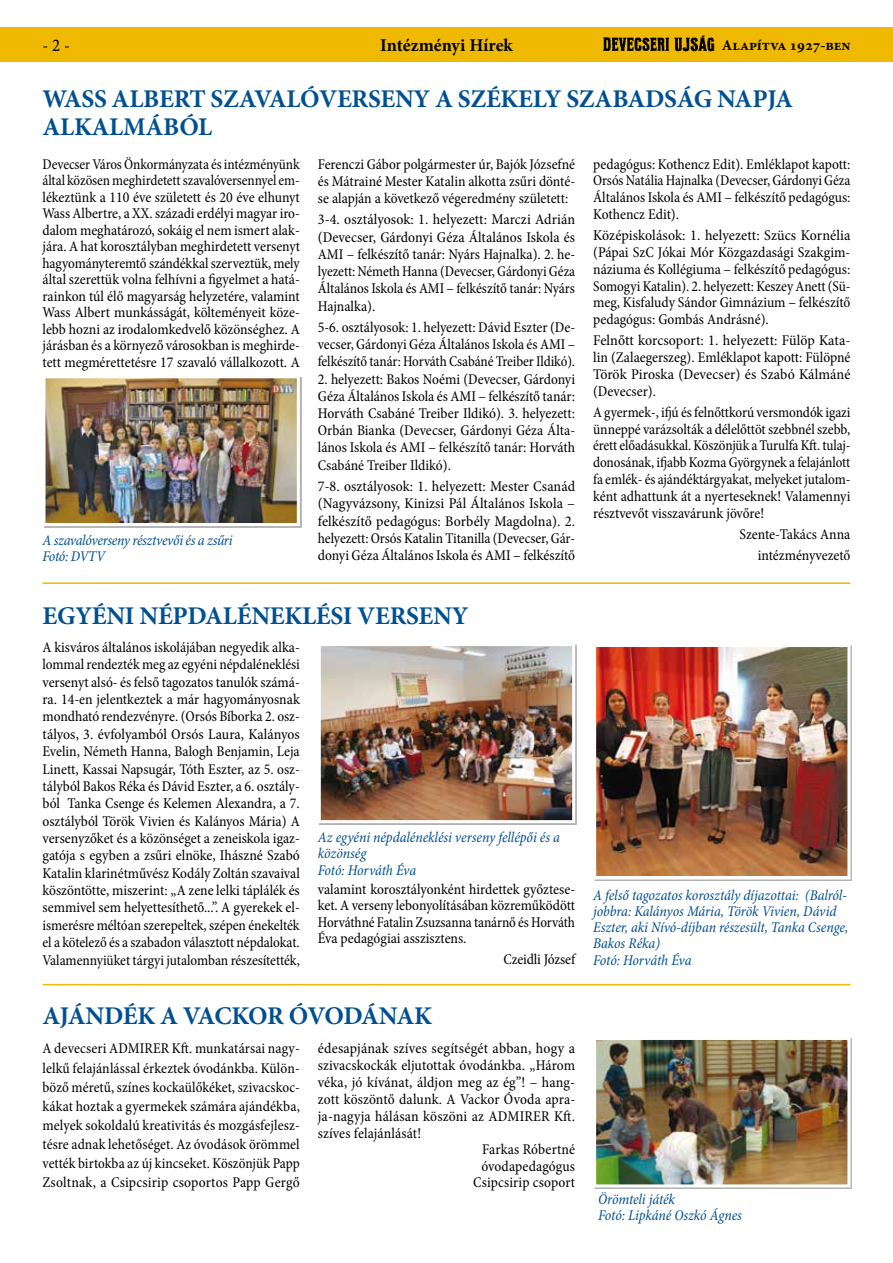
<style>
.page{position:relative;width:893px;height:1263px;background:#fff}
.page>*{position:absolute;margin:0;border:0;box-sizing:border-box;transform-origin:0 0}
.t1{font:700 25.5px/28.5px "Minion Pro";letter-spacing:-.01em;color:#005091}
.t2{font:700 18px "Minion Pro";letter-spacing:-.005em;color:#000}
.t3{font:18px "Minion Pro Cn Capt";color:#000}
.t4{font:condensed 15px/17.4px "Minion Pro";color:#000;text-align:justify}
.t5{font:italic condensed 15px/16.2px "Minion Pro";letter-spacing:-.01em;color:#005091}
.t6{font:700 15px "Minion Pro";letter-spacing:-.01em;color:#000}
</style>
<div class="page">
<div style="left:0;top:28px;width:893px;height:34px;background:#eeb900"></div>
<img style="left:604px;top:35px;width:111px;height:17px">
<hr style="left:43px;top:582px;width:807px;height:2px;background:#eeb900">
<hr style="left:43px;top:984px;width:807px;height:1px;background:#eeb900">
<img style="left:594px;top:645px;width:258px;height:236px">
<img style="left:319px;top:644px;width:258px;height:181px">
<img style="left:594px;top:1038px;width:258px;height:151px">
<img style="left:44px;top:377px;width:257px;height:150px">
<p class="t2" style="left:380px;top:33px;width:134px">Intézményi Hírek</p>
<h1 class="t1" style="left:43px;top:84px;width:752px">WASS ALBERT SZAVALÓVERSENY A SZÉKELY SZABADSÁG NAPJA<br>ALKALMÁBÓL</h1>
<p class="t3" style="left:43px;top:33px;width:29px">- 2 -</p>
<p class="t6" style="left:722px;top:34px;width:130px">Alapítva 1927-ben</p>
<p class="t4" style="left:43px;top:156px;width:259px;line-height:16.5px">Devecser Város Önkormányzata és intézményünk által közösen meghirdetett szavalóversennyel em&shy;lékeztünk a 110 éve született és 20 éve elhunyt Wass Albertre, a XX. századi erdélyi magyar iro&shy;dalom meghatározó, sokáig el nem ismert alak&shy;jára. A hat korosztályban meghirdetett versenyt hagyományteremtő szándékkal szerveztük, mely által szerettük volna felhívni a figyelmet a hatá&shy;rainkon túl élő magyarság helyzetére, valamint Wass Albert munkásságát, költeményeit köze&shy;lebb hozni az irodalomkedvelő közönséghez. A járásban és a környező városokban is meghirde&shy;tett megmérettetésre 17 szavaló vállalkozott. A</p>
<p class="t4" style="left:318px;top:155px;width:259px">Ferenczi Gábor polgármester úr, Bajók Józsefné és Mátrainé Mester Katalin alkotta zsűri dönté&shy;se alapján a következő végeredmény született:</p>
<p class="t4" style="left:318px;top:211px;width:259px">3-4. osztályosok: 1. helyezett: Marczi Adrián (Devecser, Gárdonyi Géza Általános Iskola és AMI – felkészítő tanár: Nyárs Hajnalka). 2. he&shy;lyezett: Németh Hanna (Devecser, Gárdonyi Géza Általános Iskola és AMI – felkészítő tanár: Nyárs Hajnalka).</p>
<p class="t4" style="left:318px;top:319px;width:259px">5-6. osztályosok: 1. helyezett: Dávid Eszter (De&shy;vecser, Gárdonyi Géza Általános Iskola és AMI – felkészítő tanár: Horváth Csabáné Treiber Ildikó).</p>
<p class="t4" style="left:318px;top:370px;width:259px">2. helyezett: Bakos Noémi (Devecser, Gárdonyi Géza Általános Iskola és AMI – felkészítő tanár:<br>Horváth Csabáné Treiber Ildikó). 3. helyezett:<br>Orbán Bianka (Devecser, Gárdonyi Géza Álta&shy;lános Iskola és AMI – felkészítő tanár: Horváth Csabáné Treiber Ildikó).</p>
<p class="t4" style="left:318px;top:478px;width:259px">7-8. osztályosok: 1. helyezett: Mester Csanád (Nagyvázsony, Kinizsi Pál Általános Iskola – felkészítő pedagógus: Borbély Magdolna). 2. helyezett: Orsós Katalin Titanilla (Devecser, Gár&shy;donyi Géza Általános Iskola és AMI – felkészítő</p>
<p class="t5" style="left:43px;top:532px;width:192px">A szavalóverseny résztvevői és a zsűri<br>Fotó: DVTV</p>
<p class="t4" style="left:593px;top:156px;width:259px;line-height:16.8px">pedagógus: Kothencz Edit). Emléklapot kapott:<br>Orsós Natália Hajnalka (Devecser, Gárdonyi Géza Általános Iskola és AMI – felkészítő pedagógus:<br>Kothencz Edit).</p>
<p class="t4" style="left:593px;top:227px;width:259px;line-height:16.8px">Középiskolások: 1. helyezett: Szücs Kornélia (Pápai SzC Jókai Mór Közgazdasági Szakgim&shy;náziuma és Kollégiuma – felkészítő pedagógus:<br>Somogyi Katalin). 2. helyezett: Keszey Anett (Sü&shy;meg, Kisfaludy Sándor Gimnázium – felkészítő pedagógus: Gombás Andrásné).</p>
<p class="t4" style="left:593px;top:332px;width:259px;line-height:16.8px">Felnőtt korcsoport: 1. helyezett: Fülöp Kata&shy;lin (Zalaegerszeg). Emléklapot kapott: Fülöpné Török Piroska (Devecser) és Szabó Kálmáné (Devecser).</p>
<p class="t4" style="left:593px;top:404px;width:259px;line-height:16.8px">A gyermek-, ifjú és felnőttkorú versmondók igazi ünneppé varázsolták a délelőttöt szebbnél szebb, érett előadásukkal. Köszönjük a Turulfa Kft. tulaj&shy;donosának, ifjabb Kozma Györgynek a felajánlott fa emlék- és ajándéktárgyakat, melyeket jutalom&shy;ként adhattunk át a nyerteseknek! Valamennyi résztvevőt visszavárunk jövőre!</p>
<p class="t4" style="left:739px;top:524px;width:112px;line-height:21px;text-align:right">Szente-Takács Anna intézményvezető</p>
<h1 class="t1" style="left:43px;top:601px;width:427px">EGYÉNI NÉPDALÉNEKLÉSI VERSENY</h1>
<p class="t4" style="left:43px;top:639px;width:259px">A kisváros általános iskolájában negyedik alka&shy;lommal rendezték meg az egyéni népdaléneklési versenyt alsó- és felső tagozatos tanulók számá&shy;ra. 14-en jelentkeztek a már hagyományosnak mondható rendezvényre. (Orsós Bíborka 2. osz&shy;tályos, 3. évfolyamból Orsós Laura, Kalányos Evelin, Németh Hanna, Balogh Benjamin, Leja Linett, Kassai Napsugár, Tóth Eszter, az 5. osz&shy;tályból Bakos Réka és Dávid Eszter, a 6. osztály&shy;ból Tanka Csenge és Kelemen Alexandra, a 7. osztályból Török Vivien és Kalányos Mária) A versenyzőket és a közönséget a zeneiskola igaz&shy;gatója s egyben a zsűri elnöke, Ihászné Szabó Katalin klarinétművész Kodály Zoltán szavaival köszöntötte, miszerint: „A zene lelki táplálék és semmivel sem helyettesíthető...”. A gyerekek el&shy;ismerésre méltóan szerepeltek, szépen énekelték el a kötelező és a szabadon választott népdalokat.<br>Valamennyiüket tárgyi jutalomban részesítették,</p>
<p class="t5" style="left:318px;top:829px;width:244px">Az egyéni népdaléneklési verseny fellépői és a közönség<br>Fotó: Horváth Éva</p>
<p class="t4" style="left:318px;top:881px;width:259px;line-height:16.5px">valamint korosztályonként hirdettek győztese&shy;ket. A verseny lebonyolításában közreműködött Horváthné Fatalin Zsuzsanna tanárnő és Horváth Éva pedagógiai asszisztens.</p>
<p class="t4" style="left:504px;top:951px;width:73px">Czeidli József</p>
<h1 class="t1" style="left:43px;top:1001px;width:391px">AJÁNDÉK A VACKOR ÓVODÁNAK</h1>
<p class="t4" style="left:43px;top:1039px;width:259px;line-height:19.2px">A devecseri ADMIRER Kft. munkatársai nagy&shy;lelkű felajánlással érkeztek óvodánkba. Külön&shy;böző méretű, színes kockaülőkéket, szivacskoc&shy;kákat hoztak a gyermekek számára ajándékba, melyek sokoldalú kreativitás és mozgásfejlesz&shy;tésre adnak lehetőséget. Az óvodások örömmel vették birtokba az új kincseket. Köszönjük Papp Zsoltnak, a Csipcsirip csoportos Papp Gergő</p>
<p class="t4" style="left:318px;top:1040px;width:259px">édesapjának szíves segítségét abban, hogy a</p>
<p class="t4" style="left:318px;top:1057px;width:259px">szivacskockák eljutottak óvodánkba. „Három</p>
<p class="t4" style="left:318px;top:1074px;width:259px">véka, jó kívánat, áldjon meg az ég”! – hang-</p>
<p class="t4" style="left:318px;top:1091px;width:259px">zott köszöntő dalunk. A Vackor Óvoda apra-</p>
<p class="t4" style="left:318px;top:1107px;width:259px">ja-nagyja hálásan köszöni az ADMIRER Kft.</p>
<p class="t4" style="left:318px;top:1124px;width:105px">szíves felajánlását!</p>
<p class="t4" style="left:482px;top:1141px;width:94px">Farkas Róbertné</p>
<p class="t4" style="left:481px;top:1157px;width:95px">óvodapedagógus</p>
<p class="t4" style="left:473px;top:1174px;width:103px">Csipcsirip csoport</p>
<p class="t5" style="left:593px;top:887px;width:257px">A felső tagozatos korosztály díjazottai: (Balról&shy;jobbra: Kalányos Mária, Török Vivien, Dávid Eszter, aki Nívó-díjban részesült, Tanka Csenge, Bakos Réka)<br>Fotó: Horváth Éva</p>
<p class="t5" style="left:598px;top:1191px;width:145px">Örömteli játék<br>Fotó: Lipkáné Oszkó Ágnes</p>
</div>
